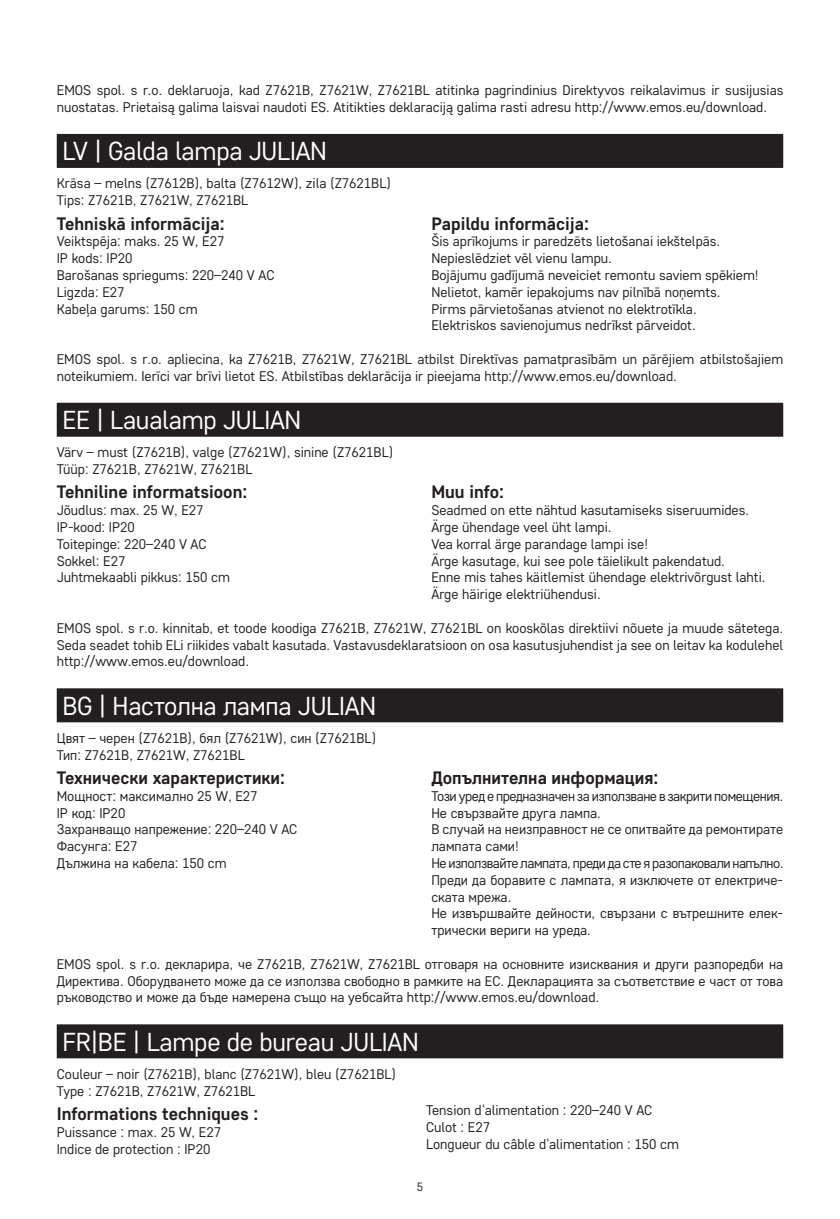
<style>
.page{position:relative;width:840px;height:1219px;background:#fff}
.page>*{position:absolute;margin:0;border:0;box-sizing:border-box;transform-origin:0 0}
.t1{font:26px "Core Sans D35";letter-spacing:-.01em;color:#fff}
.t2{font:700 18px "Core Sans D55";color:#231f20}
.t3{font:14px/16.8px "Core Sans D35";color:#231f20}
.t4{font:12px "Core Sans D35";color:#231f20}
</style>
<div class="page">
<div style="left:57px;top:134px;width:725px;height:34px;background:#231f20"></div>
<div style="left:57px;top:403px;width:725px;height:34px;background:#231f20"></div>
<div style="left:57px;top:688px;width:725px;height:34px;background:#231f20"></div>
<div style="left:57px;top:1024px;width:725px;height:34px;background:#231f20"></div>
<p class="t3" style="left:57px;top:82px;width:727px">EMOS spol. s r.o. deklaruoja, kad Z7621B, Z7621W, Z7621BL atitinka pagrindinius Direktyvos reikalavimus ir susijusias nuostatas. Prietaisą galima laisvai naudoti ES. Atitikties deklaraciją galima rasti adresu http://www.emos.eu/download.</p>
<h1 class="t1" style="left:62px;top:134px;width:266px">LV | Galda lampa JULIAN</h1>
<p class="t3" style="left:57px;top:175px;width:335px">Krāsa – melns (Z7612B), balta (Z7612W), zila (Z7621BL)<br>Tips: Z7621B, Z7621W, Z7621BL</p>
<p class="t2" style="left:57px;top:212px;width:169px">Tehniskā informācija:</p>
<p class="t3" style="left:57px;top:233px;width:219px">Veiktspēja: maks. 25 W, E27<br>IP kods: IP20<br>Barošanas spriegums: 220–240 V AC<br>Ligzda: E27<br>Kabeļa garums: 150 cm</p>
<p class="t2" style="left:431px;top:212px;width:159px">Papildu informācija:</p>
<p class="t3" style="left:431px;top:233px;width:328px">Šis aprīkojums ir paredzēts lietošanai iekštelpās.<br>Nepieslēdziet vēl vienu lampu.<br>Bojājumu gadījumā neveiciet remontu saviem spēkiem!<br>Nelietot, kamēr iepakojums nav pilnībā noņemts.<br>Pirms pārvietošanas atvienot no elektrotīkla.<br>Elektriskos savienojumus nedrīkst pārveidot.</p>
<p class="t3" style="left:57px;top:350px;width:727px">EMOS spol. s r.o. apliecina, ka Z7621B, Z7621W, Z7621BL atbilst Direktīvas pamatprasībām un pārējiem atbilstošajiem noteikumiem. Ierīci var brīvi lietot ES. Atbilstības deklarācija ir pieejama http://www.emos.eu/download.</p>
<h1 class="t1" style="left:62px;top:403px;width:240px">EE | Laualamp JULIAN</h1>
<p class="t3" style="left:57px;top:443px;width:338px">Värv – must (Z7621B), valge (Z7621W), sinine (Z7621BL)<br>Tüüp: Z7621B, Z7621W, Z7621BL</p>
<p class="t2" style="left:57px;top:480px;width:192px">Tehniline informatsioon:</p>
<p class="t3" style="left:57px;top:501px;width:175px">Jõudlus: max. 25 W, E27<br>IP-kood: IP20<br>Toitepinge: 220–240 V AC<br>Sokkel: E27<br>Juhtmekaabli pikkus: 150 cm</p>
<p class="t2" style="left:431px;top:480px;width:74px">Muu info:</p>
<p class="t3" style="left:431px;top:501px;width:335px">Seadmed on ette nähtud kasutamiseks siseruumides.<br>Ärge ühendage veel üht lampi.<br>Vea korral ärge parandage lampi ise!<br>Ärge kasutage, kui see pole täielikult pakendatud.<br>Enne mis tahes käitlemist ühendage elektrivõrgust lahti.<br>Ärge häirige elektriühendusi.</p>
<p class="t3" style="left:57px;top:619px;width:727px;text-align:justify">EMOS spol. s r.o. kinnitab, et toode koodiga Z7621B, Z7621W, Z7621BL on kooskõlas direktiivi nõuete ja muude sätetega.<br>Seda seadet tohib ELi riikides vabalt kasutada. Vastavusdeklaratsioon on osa kasutusjuhendist ja see on leitav ka kodulehel http://www.emos.eu/download.</p>
<h1 class="t1" style="left:62px;top:689px;width:315px">BG | Настолна лампа JULIAN</h1>
<p class="t3" style="left:57px;top:729px;width:321px">Цвят – черен (Z7621B), бял (Z7621W), син (Z7621BL)<br>Тип: Z7621B, Z7621W, Z7621BL</p>
<p class="t2" style="left:57px;top:766px;width:230px">Технически характеристики:</p>
<p class="t3" style="left:57px;top:787px;width:242px">Мощност: максимално 25 W, E27<br>IP код: IP20<br>Захранващо напрежение: 220–240 V AC<br>Фасунга: E27<br>Дължина на кабела: 150 cm</p>
<p class="t2" style="left:431px;top:766px;width:228px">Допълнителна информация:</p>
<p class="t3" style="left:431px;top:787px;width:353px">Този уред е предназначен за използване в закрити помещения.<br>Не свързвайте друга лампа.<br>В случай на неизправност не се опитвайте да ремонтирате лампата сами!<br>Не използвайте лампата, преди да сте я разопаковали напълно.<br>Преди да боравите с лампата, я изключете от електриче&shy;ската мрежа.<br>Не извършвайте дейности, свързани с вътрешните елек&shy;трически вериги на уреда.</p>
<p class="t3" style="left:57px;top:955px;width:727px;text-align:justify">EMOS spol. s r.o. декларира, че Z7621B, Z7621W, Z7621BL отговаря на основните изисквания и други разпоредби на Директива. Оборудването може да се използва свободно в рамките на ЕС. Декларацията за съответствие е част от това ръководство и може да бъде намерена също на уебсайта http://www.emos.eu/download.</p>
<h1 class="t1" style="left:62px;top:1025px;width:358px">FR|BE | Lampe de bureau JULIAN</h1>
<p class="t3" style="left:57px;top:1065px;width:341px">Couleur – noir (Z7621B), blanc (Z7621W), bleu (Z7621BL)<br>Type : Z7621B, Z7621W, Z7621BL</p>
<p class="t2" style="left:57px;top:1102px;width:203px">Informations techniques :</p>
<p class="t3" style="left:57px;top:1123px;width:166px">Puissance : max. 25 W, E27<br>Indice de protection : IP20</p>
<p class="t3" style="left:426px;top:1101px;width:254px">Tension d‘alimentation : 220–240 V AC<br>Culot : E27<br>Longueur du câble d‘alimentation : 150 cm</p>
<p class="t4" style="left:416px;top:1179px;width:8px">5</p>
</div>
